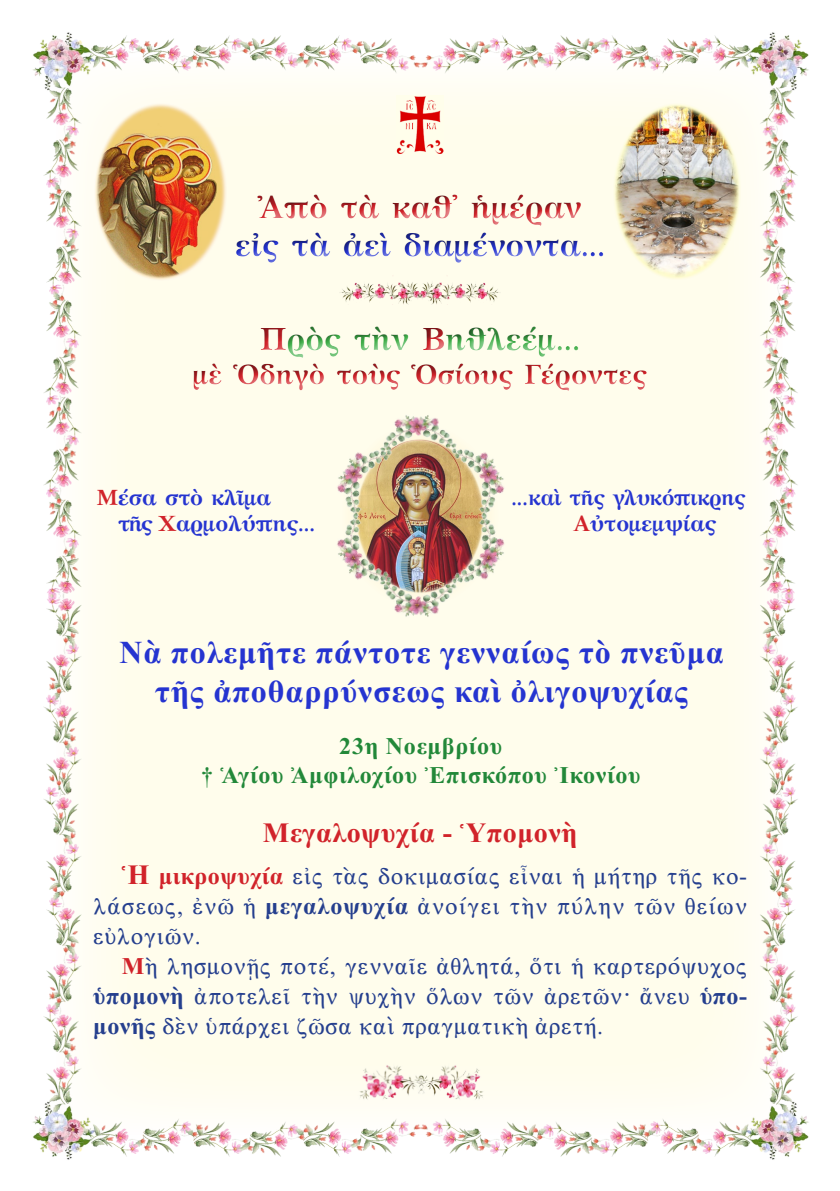
<style>
.page{position:relative;width:840px;height:1191px;background:#fff}
.page>*{position:absolute;margin:0;border:0;box-sizing:border-box;transform-origin:0 0}
.t1{font:32px/38.4px "CTOS New Times Bold Test 1";letter-spacing:.03em;color:#2534d0;text-align:center}
.t2{font:700 32px "GFS Artemisia";color:#2534d0}
.t3{font:700 32px "GFS Artemisia";color:#40ae49}
.t4{font:700 32px "GFS Artemisia";color:#d1232a}
.t5{font:700 28px "GFS Artemisia";color:#d1232a}
.t6{font:28px "CTOS New Times Bold Test 1";letter-spacing:.02em;color:#d1232a}
.t7{font:24px/30px "CTOS New Times Roman Test 1";letter-spacing:.02em;color:#253f8e;text-align:justify}
.t8{font:24px "CTOS New Times Bold Test 1";letter-spacing:.03em;color:#228839}
.t9{font:700 22px "GFS Artemisia";letter-spacing:-.01em;color:#2534d0}
.t10{font:700 22px "GFS Artemisia";letter-spacing:-.01em;color:#2534d0;scale:.96 1}
.s1{color:#d1232a}
.s2{font-family:"CTOS New Times Bold Test 1";font-size:28px;color:#d1232a}
.s3{font-family:"CTOS New Times Bold Test 1";color:#d1232a}
.s4{font-family:"CTOS New Times Bold Test 1"}
</style>
<div class="page">
<img style="left:33px;top:32px;width:776px;height:1128px">
<img style="left:396px;top:96px;width:47px;height:58px">
<div style="left:225px;top:185px;width:391px;height:86px;background:#fffdec"></div>
<div style="left:222px;top:181px;width:392px;height:84px;background:#231f20;opacity:.75"></div>
<div style="left:179px;top:312px;width:479px;height:88px;background:#231f20;opacity:.75"></div>
<img style="left:95px;top:104px;width:131px;height:177px">
<img style="left:613px;top:103px;width:127px;height:176px">
<div style="left:370px;top:616px;width:96px;height:33px;background:#fffdec"></div>
<img style="left:295px;top:537px;width:126px;height:81px">
<img style="left:420px;top:537px;width:124px;height:79px">
<div style="left:370px;top:381px;width:96px;height:32px;background:#fffdec"></div>
<img style="left:295px;top:413px;width:249px;height:124px">
<img style="left:353px;top:1055px;width:59px;height:56px">
<img style="left:412px;top:1055px;width:75px;height:56px">
<img style="left:431px;top:274px;width:69px;height:31px">
<img style="left:339px;top:274px;width:92px;height:31px">
<h1 class="t4" style="left:258px;top:180px;width:325px">Ἀπὸ τὰ καθ᾿ ἡμέραν</h1>
<h1 class="t2" style="left:235px;top:219px;width:371px">εἰς τὰ ἀεὶ διαμένοντα...</h1>
<h1 class="t3" style="left:260px;top:312px;width:321px"><span class="s1">Π</span>ρὸς τὴν <span class="s1">Β</span>ηθλεέμ...</h1>
<p class="t5" style="left:193px;top:351px;width:455px">μὲ Ὁδηγὸ τοὺς Ὁσίους Γέροντες</p>
<p class="t9" style="left:96px;top:479px;width:176px"><span class="s1">Μ</span>έσα στὸ κλῖμα</p>
<p class="t9" style="left:118px;top:505px;width:198px">τῆς <span class="s1">Χ</span>αρμολύπης...</p>
<p class="t10" style="left:511px;top:479px;width:245px">...καὶ τῆς γλυκόπικρης</p>
<p class="t9" style="left:572px;top:505px;width:145px"><span class="s1">Α</span>ὐτομεμψίας</p>
<p class="t1" style="left:119px;top:633px;width:605px">Νὰ πολεμῆτε πάντοτε γενναίως τὸ πνεῦμα τῆς ἀποθαρρύνσεως καὶ ὀλιγοψυχίας</p>
<p class="t8" style="left:339px;top:732px;width:164px">23η Νοεμβρίου</p>
<p class="t8" style="left:201px;top:761px;width:441px">† Ἁγίου Ἀμφιλοχίου Ἐπισκόπου Ἰκονίου</p>
<p class="t6" style="left:263px;top:817px;width:316px">Μεγαλοψυχία - Ὑπομονὴ</p>
<p class="t7" style="left:93px;top:860px;width:655px;text-indent:28px"><span class="s2">Ἡ</span> <span class="s3">μικροψυχία</span> εἰς τὰς δοκιμασίας εἶναι ἡ μήτηρ τῆς κο&shy;λάσεως, ἐνῶ ἡ <span class="s4">μεγαλοψυχία</span> ἀνοίγει τὴν πύλην τῶν θείων εὐλογιῶν.</p>
<p class="t7" style="left:93px;top:950px;width:655px;text-indent:28px"><span class="s3">Μ</span>ὴ λησμονῇς ποτέ, γενναῖε ἀθλητά, ὅτι ἡ καρτερόψυχος <span class="s4">ὑπομονὴ</span> ἀποτελεῖ τὴν ψυχὴν ὅλων τῶν ἀρετῶν· ἄνευ <span class="s4">ὑπο&shy;μονῆς</span> δὲν ὑπάρχει ζῶσα καὶ πραγματικὴ ἀρετή.</p>
</div>
